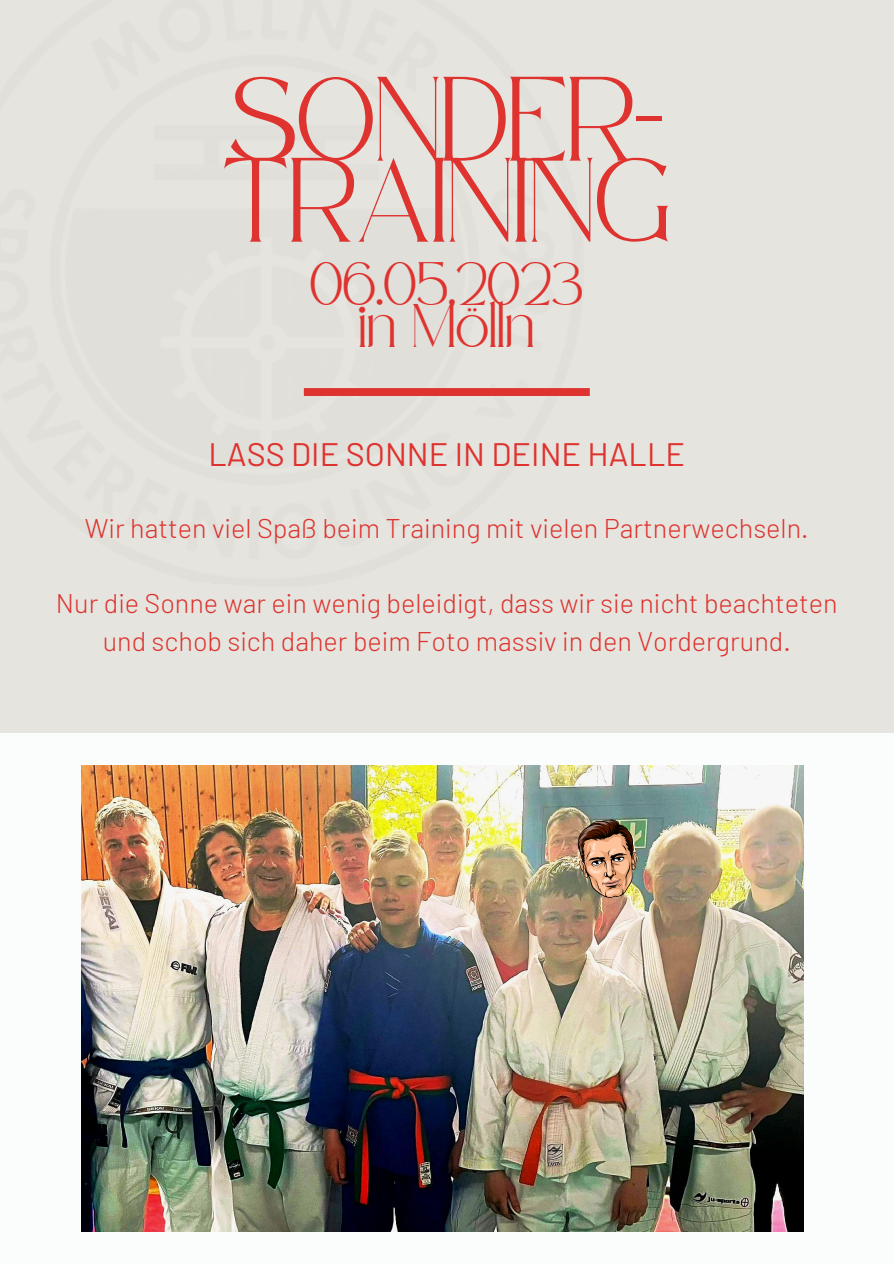
<style>
.page{position:relative;width:894px;height:1264px;background:#fff}
.page>*{position:absolute;margin:0;border:0;box-sizing:border-box;transform-origin:0 0}
.t1{font:58.5px "Safira March";color:#de332f}
.t2{font:32.4px "Barlow";color:#de332f}
.t3{font:30px "Safira March";color:#de332f}
.t4{font:300 27px/37.5px "Barlow";color:#de332f;text-align:center}
</style>
<div class="page">
<div style="left:0;top:0;width:893px;height:1263px;background:#e6e4de"></div>
<div style="left:0;top:732px;width:893px;height:531px;background:#fbfdfc"></div>
<div style="left:304px;top:388px;width:285px;height:8px;background:#de332f"></div>
<img style="left:81px;top:765px;width:722px;height:465px">
<img style="left:572px;top:815px;width:70px;height:86px">
<p class="t1" style="left:229px;top:106px;width:436px">SONDER-</p>
<p class="t1" style="left:222px;top:187px;width:449px">TRAINING</p>
<p class="t3" style="left:310px;top:277px;width:275px">06.05.2023</p>
<p class="t3" style="left:358px;top:319px;width:178px">in Mölln</p>
<p class="t2" style="left:208px;top:433px;width:478px">LASS DIE SONNE IN DEINE HALLE</p>
<p class="t4" style="left:85px;top:508px;width:725px">Wir hatten viel Spaß beim Training mit vielen Partnerwechseln.</p>
<p class="t4" style="left:56px;top:583px;width:783px">Nur die Sonne war ein wenig beleidigt, dass wir sie nicht beachteten und schob sich daher beim Foto massiv in den Vordergrund.</p>
</div>
